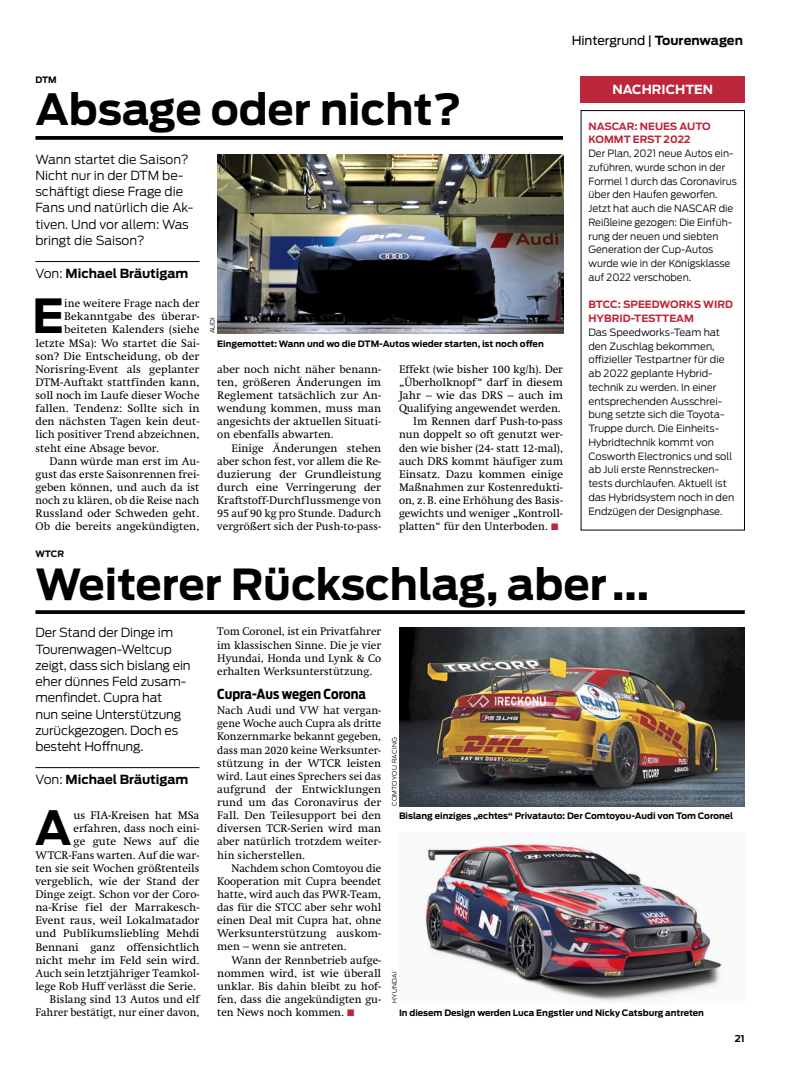
<style>
.page{position:relative;width:798px;height:1081px;background:#fff}
.page>*{position:absolute;margin:0;border:0;box-sizing:border-box;transform-origin:0 0}
.t1{font:700 46.62px "Antenna";color:#000}
.t2{font:700 42.5px "Antenna";color:#000}
.t3{font:700 13.75px "Antenna Condensed";color:#000}
.t4{font:300 12.5px/16.2px "Antenna";letter-spacing:-.01em;color:#000}
.t5{font:700 12.5px "Antenna";color:#000}
.t6{font:12.5px "Antenna";letter-spacing:-.01em;color:#000}
.t7{font:700 12.5px "Antenna";color:#fff}
.t8{font:11.25px/13.1px "Swift LT Std";color:#000;text-align:justify}
.t9{font:300 10px/13.8px "Antenna";color:#000}
.t10{font:700 10px/13.8px "Antenna";color:#bc273c}
.t11{font:700 9.38px "Antenna";color:#000}
.t12{font:700 8.75px "Antenna";color:#000}
.t13{font:300 6.25px "Antenna";letter-spacing:.05em;color:#000}
.s1{font-weight:700}
.s2{font-weight:300}
.s3{color:#bc273c}
</style>
<div class="page">
<img style="left:217px;top:154px;width:345px;height:179px">
<div style="left:580px;top:76px;width:164px;height:26px;background:#bc273c"></div>
<hr style="left:35px;top:261px;width:164px;height:1px;background:#000">
<svg style="left:35px;top:136px;width:528px;height:4px;background:#0f0f0f"></svg>
<svg style="left:35px;top:610px;width:709px;height:4px;background:#0f0f0f"></svg>
<hr style="left:35px;top:767px;width:164px;height:1px;background:#000">
<img style="left:399px;top:627px;width:345px;height:179px">
<img style="left:422px;top:841px;width:300px;height:160px">
<p class="t6" style="left:571px;top:33px;width:172px">Hintergrund | <span class="s1">Tourenwagen</span></p>
<p class="t12" style="left:35px;top:74px;width:23px">DTM</p>
<h2 class="t2" style="left:35px;top:85px;width:427px">Absage oder nicht?</h2>
<p class="t4" style="left:35px;top:151px;width:159px">Wann startet die Saison?<br>Nicht nur in der DTM be&shy;schäftigt diese Frage die<br>Fans und natürlich die Ak&shy;tiven. Und vor allem: Was bringt die Saison?</p>
<p class="t5" style="left:35px;top:265px;width:154px"><span class="s2">Von:</span> Michael Bräutigam</p>
<h1 class="t1" style="left:32px;top:289px;width:34px">E</h1>
<p class="t8" style="left:64px;top:297px;width:137px">ine weitere Frage nach der</p>
<p class="t8" style="left:64px;top:310px;width:137px">Bekanntgabe des überar-</p>
<p class="t8" style="left:64px;top:323px;width:137px">beiteten Kalenders (siehe</p>
<p class="t8" style="left:35px;top:336px;width:165px">letzte MSa): Wo startet die Sai-</p>
<p class="t8" style="left:35px;top:349px;width:165px">son? Die Entscheidung, ob der</p>
<p class="t8" style="left:35px;top:363px;width:165px">Norisring-Event als geplanter</p>
<p class="t8" style="left:35px;top:376px;width:165px">DTM-Auftakt stattfinden kann,</p>
<p class="t8" style="left:35px;top:389px;width:165px">soll noch im Laufe dieser Woche</p>
<p class="t8" style="left:35px;top:402px;width:165px">fallen. Tendenz: Sollte sich in</p>
<p class="t8" style="left:35px;top:415px;width:165px">den nächsten Tagen kein deut-</p>
<p class="t8" style="left:35px;top:428px;width:165px">lich positiver Trend abzeichnen,</p>
<p class="t8" style="left:35px;top:441px;width:125px">steht eine Absage bevor.</p>
<p class="t8" style="left:50px;top:454px;width:151px">Dann würde man erst im Au-</p>
<p class="t8" style="left:35px;top:468px;width:165px">gust das erste Saisonrennen frei-</p>
<p class="t8" style="left:35px;top:481px;width:165px">geben können, und auch da ist</p>
<p class="t8" style="left:35px;top:494px;width:165px">noch zu klären, ob die Reise nach</p>
<p class="t8" style="left:35px;top:507px;width:165px">Russland oder Schweden geht.</p>
<p class="t8" style="left:35px;top:520px;width:165px">Ob die bereits angekündigten,</p>
<p class="t13" style="left:209px;top:333px;width:18px;rotate:-90deg">AUDI</p>
<p class="t12" style="left:217px;top:338px;width:328px">Eingemottet: Wann und wo die DTM-Autos wieder starten, ist noch offen</p>
<p class="t8" style="left:217px;top:363px;width:165px">aber noch nicht näher benann&shy;ten, größeren Änderungen im Reglement tatsächlich zur An&shy;wendung kommen, muss man angesichts der aktuellen Situati&shy;on ebenfalls abwarten.</p>
<p class="t8" style="left:217px;top:441px;width:165px;text-indent:14px">Einige Änderungen stehen aber schon fest, vor allem die Re&shy;duzierung der Grundleistung durch eine Verringerung der Kraftstoff-Durchflussmenge von 95 auf 90 kg pro Stunde. Dadurch vergrößert sich der Push-to-pass-</p>
<p class="t8" style="left:399px;top:363px;width:165px">Effekt (wie bisher 100 kg/h). Der</p>
<p class="t8" style="left:399px;top:376px;width:165px">„Überholknopf“ darf in diesem</p>
<p class="t8" style="left:399px;top:389px;width:165px">Jahr – wie das DRS – auch im</p>
<p class="t8" style="left:399px;top:402px;width:163px">Qualifying angewendet werden.</p>
<p class="t8" style="left:413px;top:415px;width:151px">Im Rennen darf Push-to-pass</p>
<p class="t8" style="left:399px;top:428px;width:165px">nun doppelt so oft genutzt wer-</p>
<p class="t8" style="left:399px;top:441px;width:165px">den wie bisher (24- statt 12-mal),</p>
<p class="t8" style="left:399px;top:454px;width:165px">auch DRS kommt häufiger zum</p>
<p class="t8" style="left:399px;top:468px;width:165px">Einsatz. Dazu kommen einige</p>
<p class="t8" style="left:399px;top:481px;width:165px">Maßnahmen zur Kostenredukti-</p>
<p class="t8" style="left:399px;top:494px;width:165px">on, z.B. eine Erhöhung des Basis-</p>
<p class="t8" style="left:399px;top:507px;width:165px">gewichts und weniger „Kontroll-</p>
<p class="t8" style="left:399px;top:520px;width:161px">platten“ für den Unterboden. <span class="s3">■</span></p>
<p class="t7" style="left:612px;top:82px;width:102px">NACHRICHTEN</p>
<p class="t10" style="left:588px;top:119px;width:124px">NASCAR: NEUES AUTO<br>KOMMT ERST 2022</p>
<p class="t9" style="left:588px;top:147px;width:150px">Der Plan, 2021 neue Autos ein&shy;zuführen, wurde schon in der<br>Formel 1 durch das Coronavirus über den Haufen geworfen.<br>Jetzt hat auch die NASCAR die<br>Reißleine gezogen: Die Einfüh&shy;rung der neuen und siebten<br>Generation der Cup-Autos wurde wie in der Königsklasse auf 2022 verschoben.</p>
<p class="t10" style="left:588px;top:298px;width:146px">BTCC: SPEEDWORKS WIRD<br>HYBRID-TESTTEAM</p>
<p class="t9" style="left:588px;top:325px;width:147px">Das Speedworks-Team hat den Zuschlag bekommen, offizieller Testpartner für die ab 2022 geplante Hybrid&shy;technik zu werden. In einer entsprechenden Ausschrei&shy;bung setzte sich die Toyota-<br>Truppe durch. Die Einheits-<br>Hybridtechnik kommt von<br>Cosworth Electronics und soll ab Juli erste Rennstrecken&shy;tests durchlaufen. Aktuell ist das Hybridsystem noch in den<br>Endzügen der Designphase.</p>
<p class="t12" style="left:35px;top:549px;width:30px">WTCR</p>
<h2 class="t2" style="left:35px;top:559px;width:615px">Weiterer Rückschlag, aber ...</h2>
<p class="t4" style="left:35px;top:624px;width:157px">Der Stand der Dinge im<br>Tourenwagen-Weltcup zeigt, dass sich bislang ein eher dünnes Feld zusam&shy;menfindet. Cupra hat<br>nun seine Unterstützung zurückgezogen. Doch es besteht Hoffnung.</p>
<p class="t5" style="left:35px;top:771px;width:154px"><span class="s2">Von:</span> Michael Bräutigam</p>
<h1 class="t1" style="left:35px;top:800px;width:38px">A</h1>
<p class="t8" style="left:217px;top:625px;width:165px">Tom Coronel, ist ein Privatfahrer im klassischen Sinne. Die je vier Hyundai, Honda und Lynk &amp; Co erhalten Werksunterstützung.</p>
<p class="t3" style="left:217px;top:684px;width:150px">Cupra-Aus wegen Corona</p>
<p class="t8" style="left:217px;top:704px;width:165px">Nach Audi und VW hat vergan&shy;gene Woche auch Cupra als dritte Konzernmarke bekannt gegeben, dass man 2020 keine Werksunter&shy;stützung in der WTCR leisten wird. Laut eines Sprechers sei das aufgrund der Entwicklungen rund um das Coronavirus der Fall. Den Teilesupport bei den diversen TCR-Serien wird man aber natürlich trotzdem weiter&shy;hin sicherstellen.</p>
<p class="t8" style="left:217px;top:861px;width:165px;text-indent:14px">Nachdem schon Comtoyou die Kooperation mit Cupra beendet hatte, wird auch das PWR-Team, das für die STCC aber sehr wohl einen Deal mit Cupra hat, ohne Werksunterstützung auskom&shy;men – wenn sie antreten.</p>
<p class="t8" style="left:217px;top:953px;width:165px;text-indent:14px">Wann der Rennbetrieb aufge&shy;nommen wird, ist wie überall unklar. Bis dahin bleibt zu hof&shy;fen, dass die angekündigten gu&shy;ten News noch kommen. <span class="s3">■</span></p>
<p class="t13" style="left:390px;top:806px;width:70px;rotate:-90deg">COMTOYOU RACING</p>
<p class="t8" style="left:35px;top:809px;width:165px;text-align:right">us FIA-Kreisen hat MSa erfahren, dass noch eini-<br>ge gute News auf die<br>WTCR-Fans warten. Auf die war&shy;ten sie seit Wochen größtenteils vergeblich, wie der Stand der<br>Dinge zeigt. Schon vor der Coro&shy;na-Krise fiel der Marrakesch-<br>Event raus, weil Lokalmatador und Publikumsliebling Mehdi<br>Bennani ganz offensichtlich nicht mehr im Feld sein wird.<br>Auch sein letztjähriger Teamkol&shy;lege Rob Huff verlässt die Serie.<br>Bislang sind 13 Autos und elf<br>Fahrer bestätigt, nur einer davon,</p>
<p class="t12" style="left:399px;top:811px;width:335px">Bislang einziges „echtes“ Privatauto: Der Comtoyou-Audi von Tom Coronel</p>
<p class="t13" style="left:390px;top:1003px;width:33px;rotate:-90deg">HYUNDAI</p>
<p class="t12" style="left:399px;top:1007px;width:306px">In diesem Design werden Luca Engstler und Nicky Catsburg antreten</p>
<p class="t11" style="left:734px;top:1033px;width:11px">21</p>
</div>
